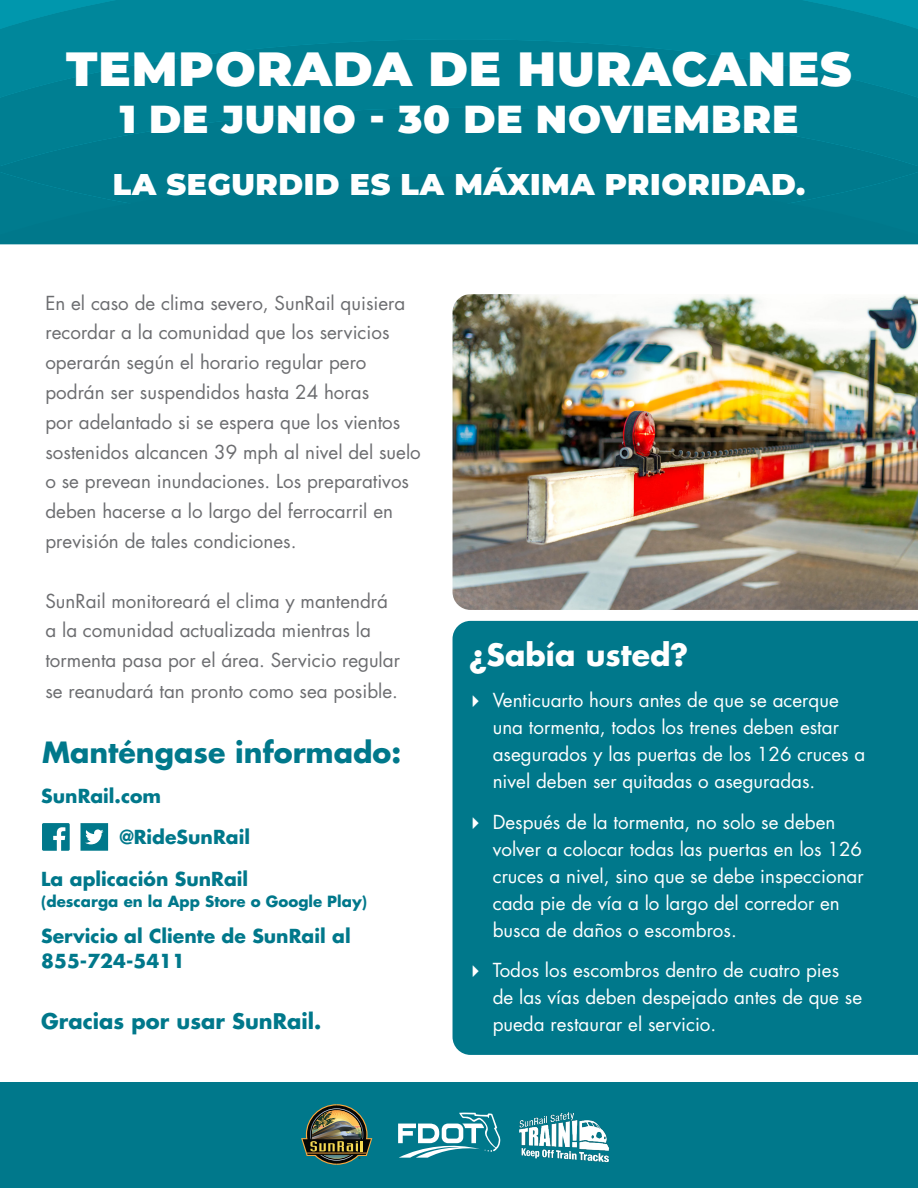
<style>
.page{position:relative;width:918px;height:1188px;background:#fff}
.page>*{position:absolute;margin:0;border:0;box-sizing:border-box;transform-origin:0 0}
.t1{font:900 48px "Montserrat";letter-spacing:.02em;color:#fff}
.t2{font:900 39px "Montserrat";letter-spacing:.02em;color:#fff}
.t3{font:900 30px "Montserrat";letter-spacing:.02em;color:#fff}
.t4{font:700 30px "Futura Std";color:#fff}
.t5{font:700 28.5px "Futura Std";color:#00788b}
.t6{font:700 21px "Futura Std";color:#00788b}
.t7{font:18.75px/29.8px "Futura Std";color:#6c6d70}
.t8{font:18.75px/27px "Futura Std";color:#fff}
.t9{font:700 18.75px "Futura Std";color:#00788b}
.t10{font:700 15px "Futura Std";color:#00788b}
</style>
<div class="page">
<img style="left:453px;top:294px;width:465px;height:316px">
<div style="left:0;top:1082px;width:918px;height:106px;background:#00788b"></div>
<svg style="left:0;top:0;width:918px;height:39px;background:#00889c"></svg>
<svg style="left:0;top:39px;width:918px;height:69px;background:#008194"></svg>
<div style="left:0;top:108px;width:918px;height:69px;background:#007a8d"></div>
<div style="left:0;top:177px;width:918px;height:67px;background:#00788b"></div>
<img style="left:301px;top:1104px;width:71px;height:61px">
<svg style="left:398px;top:1113px;width:102px;height:45px"></svg>
<img style="left:519px;top:1113px;width:91px;height:50px">
<div style="left:453px;top:621px;width:465px;height:434px;background:#00788b"></div>
<svg style="left:42px;top:823px;width:28px;height:28px"></svg>
<svg style="left:81px;top:823px;width:27px;height:28px"></svg>
<svg style="left:473px;top:695px;width:6px;height:12px"></svg>
<svg style="left:473px;top:817px;width:6px;height:12px"></svg>
<svg style="left:473px;top:965px;width:6px;height:12px"></svg>
<p class="t1" style="left:66px;top:33px;width:787px">TEMPORADA DE HURACANES</p>
<p class="t2" style="left:120px;top:90px;width:680px">1 DE JUNIO - 30 DE NOVIEMBRE</p>
<p class="t3" style="left:113px;top:162px;width:694px">LA SEGURDID ES LA MÁXIMA PRIORIDAD.</p>
<p class="t7" style="left:45px;top:288px;width:377px">En el caso de clima severo, SunRail quisiera recordar a la comunidad que los servicios operarán según el horario regular pero podrán ser suspendidos hasta 24 horas<br>por adelantado si se espera que los vientos sostenidos alcancen 39 mph al nivel del suelo o se prevean inundaciones. Los preparativos deben hacerse a lo largo del ferrocarril en previsión de tales condiciones.</p>
<p class="t7" style="left:45px;top:586px;width:356px;line-height:30.3px">SunRail monitoreará el clima y mantendrá a la comunidad actualizada mientras la tormenta pasa por el área. Servicio regular se reanudará tan pronto como sea posible.</p>
<p class="t5" style="left:42px;top:734px;width:361px">Manténgase informado:</p>
<p class="t9" style="left:41px;top:784px;width:121px">SunRail.com</p>
<p class="t9" style="left:120px;top:824px;width:132px">@RideSunRail</p>
<p class="t9" style="left:41px;top:866px;width:209px">La aplicación SunRail</p>
<p class="t10" style="left:41px;top:891px;width:327px">(descarga en la App Store o Google Play)</p>
<p class="t9" style="left:41px;top:923px;width:311px">Servicio al Cliente de SunRail al</p>
<p class="t9" style="left:41px;top:949px;width:145px">855-724-5411</p>
<p class="t4" style="left:469px;top:635px;width:221px">¿Sabía usted?</p>
<p class="t8" style="left:493px;top:687px;width:374px">Venticuarto hours antes de que se acerque una tormenta, todos los trenes deben estar asegurados y las puertas de los 126 cruces a nivel deben ser quitadas o aseguradas.</p>
<p class="t8" style="left:493px;top:808px;width:373px">Después de la tormenta, no solo se deben volver a colocar todas las puertas en los 126 cruces a nivel, sino que se debe inspeccionar cada pie de vía a lo largo del corredor en busca de daños o escombros.</p>
<p class="t8" style="left:493px;top:957px;width:371px">Todos los escombros dentro de cuatro pies de las vías deben despejado antes de que se</p>
<p class="t6" style="left:41px;top:1007px;width:282px">Gracias por usar SunRail.</p>
<p class="t8" style="left:493px;top:1011px;width:225px">pueda restaurar el servicio.</p>
</div>
